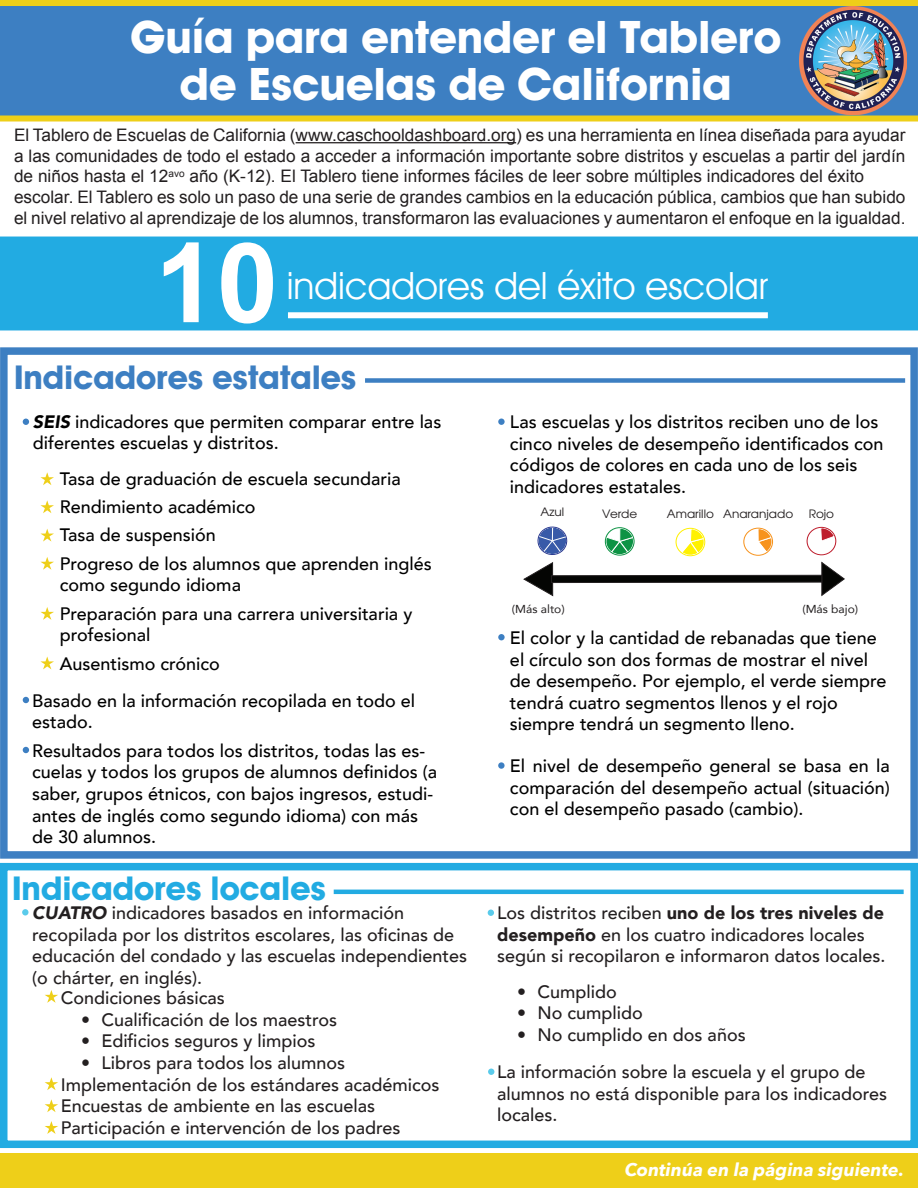
<style>
.page{position:relative;width:918px;height:1188px;background:#fff}
.page>*{position:absolute;margin:0;border:0;box-sizing:border-box;transform-origin:0 0}
.t1{font:700 111px "Arial";color:#fff}
.t2{font:45px/46.5px "Avant Guard Bold SWFTE";color:#fff;text-align:center}
.t3{font:37.5px "Avant Guard Regular SWFTE";color:#fff}
.t4{font:33px "Avant Guard Bold SWFTE";color:#3d7fc2}
.t5{font:33px "Avant Guard Bold SWFTE";color:#22abe2}
.t6{font:500 18px/21.6px "Avenir";color:#000}
.t7{font:500 18px/21.6px "Avenir";color:#231f20}
.t8{font:italic 700 18px "Avenir Next";color:#fff}
.t9{font:17.25px/20.7px "Arial";color:#231f20}
.t10{font:11.55px "Te X Gyre Adventor";color:#231f20;scale:1.05 1}
.t11{font:11.55px "Avenir";color:#231f20;scale:1.05 1}
.s1{font-weight:900;font-style:italic}
.s2{font-weight:900}
</style>
<div class="page">
<div style="left:2px;top:239px;width:914px;height:89px;background:#22abe2"></div>
<div style="left:0;top:237px;width:918px;height:93px;border:4px solid #22abe2"></div>
<div style="left:0;top:347px;width:918px;height:512px;border:8px solid #3d7fc2"></div>
<svg style="left:0;top:0;width:918px;height:122px;background:#5188af"></svg>
<hr style="left:296px;top:142px;width:220px;height:1px;background:#231f20">
<img style="left:799px;top:7px;width:108px;height:107px">
<div style="left:288px;top:312px;width:480px;height:6px;background:#fff"></div>
<div style="left:0;top:863px;width:918px;height:285px;border:8px solid #22abe2"></div>
<svg style="left:523px;top:526px;width:322px;height:71px"></svg>
<div style="left:365px;top:378px;width:540px;height:5px;background:#3d7fc2"></div>
<hr style="left:334px;top:890px;width:570px;height:4px;background:#22abe2">
<svg style="left:40px;top:472px;width:14px;height:13px"></svg>
<svg style="left:40px;top:500px;width:14px;height:13px"></svg>
<svg style="left:40px;top:557px;width:14px;height:13px"></svg>
<svg style="left:40px;top:657px;width:14px;height:12px"></svg>
<svg style="left:40px;top:607px;width:14px;height:13px"></svg>
<svg style="left:40px;top:529px;width:14px;height:13px"></svg>
<svg style="left:45px;top:990px;width:13px;height:13px"></svg>
<svg style="left:45px;top:1077px;width:13px;height:13px"></svg>
<svg style="left:45px;top:1121px;width:13px;height:13px"></svg>
<svg style="left:45px;top:1099px;width:13px;height:13px"></svg>
<div style="left:22px;top:909px;width:7px;height:7px;background:#5acbeb;border-radius:50%"></div>
<svg style="left:23px;top:747px;width:6px;height:6px"></svg>
<svg style="left:23px;top:697px;width:6px;height:6px"></svg>
<svg style="left:23px;top:419px;width:6px;height:6px"></svg>
<div style="left:498px;top:419px;width:7px;height:6px;background:#3d7fc2;border-radius:50%"></div>
<div style="left:498px;top:762px;width:7px;height:7px;background:#3d7fc2;border-radius:50%"></div>
<div style="left:498px;top:634px;width:7px;height:6px;background:#3d7fc2;border-radius:50%"></div>
<svg style="left:488px;top:910px;width:6px;height:6px"></svg>
<svg style="left:488px;top:1069px;width:6px;height:6px"></svg>
<div style="left:0;top:1153px;width:918px;height:35px;background:#eecf19"></div>
<h2 class="t2" style="left:130px;top:13px;width:652px">Guía para entender el Tablero de Escuelas de California</h2>
<p class="t9" style="left:14px;top:125px;width:893px">El Tablero de Escuelas de California (www.caschooldashboard.org) es una herramienta en línea diseñada para ayudar a las comunidades de todo el estado a acceder a información importante sobre distritos y escuelas a partir del jardín de niños hasta el 12<sup>avo</sup> año (K-12). El Tablero tiene informes fáciles de leer sobre múltiples indicadores del éxito escolar. El Tablero es solo un paso de una serie de grandes cambios en la educación pública, cambios que han subido el nivel relativo al aprendizaje de los alumnos, transformaron las evaluaciones y aumentaron el enfoque en la igualdad.</p>
<h1 class="t1" style="left:155px;top:210px;width:125px">10</h1>
<h3 class="t3" style="left:287px;top:263px;width:483px">indicadores del éxito escolar</h3>
<h3 class="t4" style="left:14px;top:356px;width:344px">Indicadores estatales</h3>
<p class="t6" style="left:33px;top:410px;width:410px"><span class="s1">SEIS</span> indicadores que permiten comparar entre las diferentes escuelas y distritos.</p>
<p class="t6" style="left:60px;top:463px;width:373px;line-height:28.3px">Tasa de graduación de escuela secundaria<br>Rendimiento académico<br>Tasa de suspensión<br>Progreso de los alumnos que aprenden inglés</p>
<p class="t6" style="left:60px;top:570px;width:354px;line-height:28.3px">como segundo idioma<br>Preparación para una carrera universitaria y</p>
<p class="t6" style="left:60px;top:620px;width:162px;line-height:28.3px">profesional<br>Ausentismo crónico</p>
<p class="t6" style="left:32px;top:689px;width:384px">Basado en la información recopilada en todo el estado.</p>
<p class="t6" style="left:32px;top:739px;width:406px">Resultados para todos los distritos, todas las es&shy;cuelas y todos los grupos de alumnos definidos (a saber, grupos étnicos, con bajos ingresos, estudi&shy;antes de inglés como segundo idioma) con más de 30 alumnos.</p>
<h3 class="t5" style="left:12px;top:868px;width:315px">Indicadores locales</h3>
<p class="t7" style="left:32px;top:901px;width:373px"><span class="s1">CUATRO</span> indicadores basados en información</p>
<p class="t7" style="left:32px;top:923px;width:423px">recopilada por los distritos escolares, las oficinas de</p>
<p class="t7" style="left:32px;top:944px;width:436px">educación del condado y las escuelas independientes</p>
<p class="t7" style="left:32px;top:966px;width:171px">(o chárter, en inglés).</p>
<p class="t7" style="left:61px;top:986px;width:166px">Condiciones básicas</p>
<p class="t7" style="left:81px;top:1008px;width:258px">• Cualificación de los maestros</p>
<p class="t7" style="left:81px;top:1029px;width:236px">• Edificios seguros y limpios</p>
<p class="t7" style="left:61px;top:1051px;width:380px;text-indent:20px">• Libros para todos los alumnos Implementación de los estándares académicos Encuestas de ambiente en las escuelas Participación e intervención de los padres</p>
<p class="t6" style="left:510px;top:410px;width:375px">Las escuelas y los distritos reciben uno de los cinco niveles de desempeño identificados con códigos de colores en cada uno de los seis indicadores estatales.</p>
<p class="t10" style="left:540px;top:503px;width:24px">Azul</p>
<p class="t10" style="left:602px;top:504px;width:35px">Verde</p>
<p class="t10" style="left:667px;top:504px;width:122px">Amarillo Anaranjado</p>
<p class="t10" style="left:809px;top:504px;width:26px">Rojo</p>
<p class="t11" style="left:512px;top:600px;width:52px">(Más alto)</p>
<p class="t11" style="left:802px;top:600px;width:55px">(Más bajo)</p>
<p class="t6" style="left:510px;top:626px;width:378px">El color y la cantidad de rebanadas que tiene el círculo son dos formas de mostrar el nivel de desempeño. Por ejemplo, el verde siempre tendrá cuatro segmentos llenos y el rojo siempre tendrá un segmento lleno.</p>
<p class="t6" style="left:510px;top:754px;width:381px;text-align:justify">El nivel de desempeño general se basa en la comparación del desempeño actual (situación) con el desempeño pasado (cambio).</p>
<p class="t7" style="left:497px;top:901px;width:390px">Los distritos reciben <span class="s2">uno de los tres niveles de desempeño</span> en los cuatro indicadores locales según si recopilaron e informaron datos locales.</p>
<p class="t7" style="left:517px;top:979px;width:101px">• Cumplido</p>
<p class="t7" style="left:517px;top:1001px;width:127px">• No cumplido</p>
<p class="t7" style="left:497px;top:1015px;width:370px;line-height:37.3px;text-indent:20px">• No cumplido en dos años<br>La información sobre la escuela y el grupo de</p>
<p class="t7" style="left:497px;top:1082px;width:392px">alumnos no está disponible para los indicadores locales.</p>
<p class="t8" style="left:625px;top:1154px;width:281px">Continúa en la página siguiente.</p>
</div>
